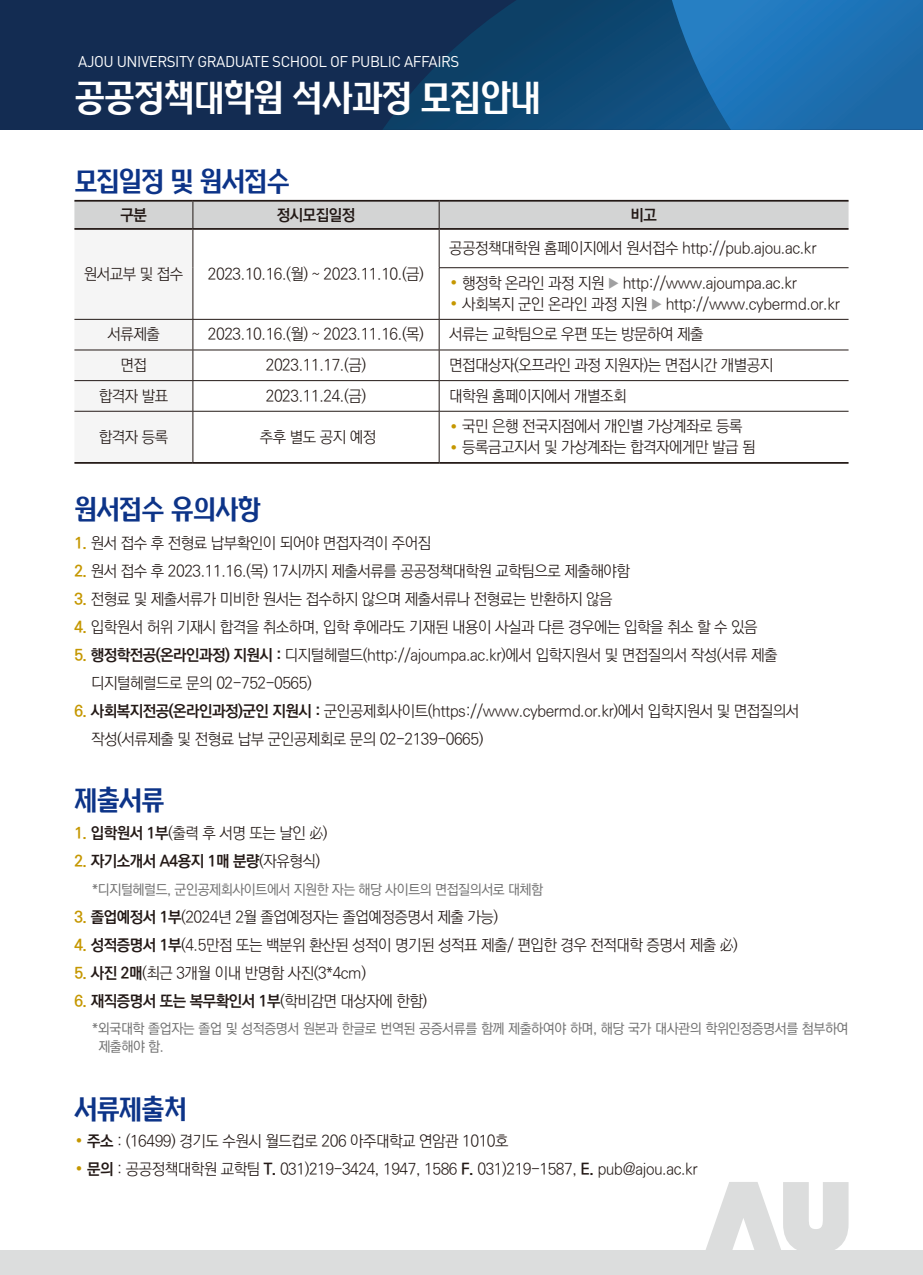
<style>
.page{position:relative;width:923px;height:1275px;background:#fff}
.page>*{position:absolute;margin:0;border:0;box-sizing:border-box;transform-origin:0 0}
.t1{font:35px "Mapo DPP";letter-spacing:-.03em;color:#fff}
.t2{font:26.25px "Mapo DPP";letter-spacing:-.03em;color:#0d3488}
.t3{font:300 15.75px/28px "Ko Pub World Dotum";letter-spacing:-.03em;color:#231916}
.t4{font:700 15.75px "Ko Pub World Dotum";letter-spacing:-.03em;color:#231916}
.t5{font:15.4px "DIN Pro";letter-spacing:-.03em;color:#fff}
.t6{font:500 14px/17.7px "Ko Pub World Dotum";letter-spacing:-.03em;color:#727272}
.s1{font-family:"Mapo DPP";font-weight:400;color:#c59700}
.s2{font-size:12.25px;color:#a0a0a1}
.s3{font-weight:700;color:#c59700}
.s4{font-weight:700}
.s5{color:#c59700}
.s6{font-weight:300}
</style>
<div class="page">
<div style="left:0;top:0;width:923px;height:130px;background:#132c52"></div>
<svg style="left:383px;top:0;width:288px;height:130px"></svg>
<svg style="left:671px;top:0;width:252px;height:130px;background:#1d6eaf"></svg>
<svg style="left:74px;top:202px;width:774px;height:260px"></svg>
<hr style="left:193px;top:230px;width:1px;height:38px;background:#231916">
<hr style="left:439px;top:230px;width:1px;height:37px;background:#231916">
<hr style="left:193px;top:268px;width:1px;height:51px;background:#231916">
<hr style="left:439px;top:267px;width:409px;height:1px;background:#231916">
<hr style="left:439px;top:268px;width:1px;height:51px;background:#231916">
<hr style="left:74px;top:319px;width:119px;height:1px;background:#231916">
<hr style="left:193px;top:319px;width:246px;height:1px;background:#231916">
<hr style="left:193px;top:320px;width:1px;height:30px;background:#231916">
<hr style="left:439px;top:319px;width:409px;height:1px;background:#231916">
<hr style="left:439px;top:320px;width:1px;height:30px;background:#231916">
<hr style="left:74px;top:350px;width:119px;height:1px;background:#231916">
<hr style="left:193px;top:350px;width:246px;height:1px;background:#231916">
<hr style="left:193px;top:350px;width:1px;height:30px;background:#231916">
<hr style="left:439px;top:350px;width:409px;height:1px;background:#231916">
<hr style="left:439px;top:350px;width:1px;height:30px;background:#231916">
<hr style="left:74px;top:380px;width:119px;height:1px;background:#231916">
<hr style="left:193px;top:380px;width:246px;height:1px;background:#231916">
<hr style="left:193px;top:381px;width:1px;height:30px;background:#231916">
<hr style="left:439px;top:380px;width:409px;height:1px;background:#231916">
<hr style="left:439px;top:381px;width:1px;height:30px;background:#231916">
<hr style="left:74px;top:411px;width:119px;height:1px;background:#231916">
<hr style="left:193px;top:411px;width:246px;height:1px;background:#231916">
<hr style="left:193px;top:412px;width:1px;height:50px;background:#231916">
<hr style="left:439px;top:411px;width:409px;height:1px;background:#231916">
<hr style="left:439px;top:412px;width:1px;height:50px;background:#231916">
<hr style="left:74px;top:200px;width:119px;height:2px;background:#231916">
<hr style="left:193px;top:200px;width:246px;height:2px;background:#231916">
<hr style="left:439px;top:200px;width:409px;height:2px;background:#231916">
<hr style="left:74px;top:228px;width:119px;height:2px;background:#231916">
<hr style="left:193px;top:228px;width:246px;height:2px;background:#231916">
<hr style="left:439px;top:228px;width:409px;height:2px;background:#231916">
<hr style="left:74px;top:462px;width:119px;height:2px;background:#231916">
<hr style="left:193px;top:462px;width:246px;height:2px;background:#231916">
<hr style="left:439px;top:462px;width:409px;height:2px;background:#231916">
<div style="left:0;top:1250px;width:923px;height:25px;background:#dcdddd"></div>
<svg style="left:706px;top:1182px;width:142px;height:68px"></svg>
<p class="t5" style="left:78px;top:51px;width:383px">AJOU UNIVERSITY GRADUATE SCHOOL OF PUBLIC AFFAIRS</p>
<h1 class="t1" style="left:74px;top:74px;width:468px">공공정책대학원 석사과정 모집안내</h1>
<p class="t2" style="left:74px;top:164px;width:217px">모집일정 및 원서접수</p>
<p class="t4" style="left:120px;top:203px;width:28px">구분</p>
<p class="t4" style="left:277px;top:203px;width:80px">정시모집일정</p>
<p class="t4" style="left:630px;top:203px;width:28px">비고</p>
<p class="t3" style="left:84px;top:260px;width:101px">원서교부 및 접수</p>
<p class="t3" style="left:208px;top:260px;width:218px">2023.10.16.(월) ~ 2023.11.10.(금)</p>
<p class="t3" style="left:449px;top:235px;width:369px">공공정책대학원 홈페이지에서 원서접수 http://pub.ajou.ac.kr</p>
<p class="t3" style="left:449px;top:269px;width:349px"><span class="s1">•</span> 행정학 온라인 과정 지원 <span class="s2">▶</span> http://www.ajoumpa.ac.kr</p>
<p class="t3" style="left:449px;top:290px;width:392px"><span class="s1">•</span> 사회복지 군인 온라인 과정 지원 <span class="s2">▶</span> http://www.cybermd.or.kr</p>
<p class="t3" style="left:107px;top:321px;width:54px">서류제출</p>
<p class="t3" style="left:208px;top:321px;width:218px">2023.10.16.(월) ~ 2023.11.16.(목)</p>
<p class="t3" style="left:449px;top:321px;width:256px">서류는 교학팀으로 우편 또는 방문하여 제출</p>
<p class="t3" style="left:120px;top:352px;width:28px">면접</p>
<p class="t3" style="left:266px;top:352px;width:102px">2023.11.17.(금)</p>
<p class="t3" style="left:449px;top:352px;width:326px">면접대상자(오프라인 과정 지원자)는 면접시간 개별공지</p>
<p class="t3" style="left:99px;top:382px;width:71px">합격자 발표</p>
<p class="t3" style="left:266px;top:382px;width:102px">2023.11.24.(금)</p>
<p class="t3" style="left:449px;top:382px;width:179px">대학원 홈페이지에서 개별조회</p>
<p class="t3" style="left:99px;top:423px;width:71px">합격자 등록</p>
<p class="t3" style="left:260px;top:423px;width:118px">추후 별도 공지 예정</p>
<p class="t3" style="left:449px;top:413px;width:295px"><span class="s1">•</span> 국민 은행 전국지점에서 개인별 가상계좌로 등록</p>
<p class="t3" style="left:449px;top:434px;width:308px"><span class="s1">•</span> 등록금고지서 및 가상계좌는 합격자에게만 발급 됨</p>
<p class="t2" style="left:74px;top:492px;width:188px">원서접수 유의사항</p>
<p class="t3" style="left:74px;top:529px;width:358px"><span class="s3">1.</span> 원서 접수 후 전형료 납부확인이 되어야 면접자격이 주어짐</p>
<p class="t3" style="left:74px;top:557px;width:557px"><span class="s3">2.</span> 원서 접수 후 2023.11.16.(목) 17시까지 제출서류를 공공정책대학원 교학팀으로 제출해야함</p>
<p class="t3" style="left:74px;top:585px;width:539px"><span class="s3">3.</span> 전형료 및 제출서류가 미비한 원서는 접수하지 않으며 제출서류나 전형료는 반환하지 않음</p>
<p class="t3" style="left:74px;top:613px;width:685px"><span class="s3">4.</span> 입학원서 허위 기재시 합격을 취소하며, 입학 후에라도 기재된 내용이 사실과 다른 경우에는 입학을 취소 할 수 있음</p>
<p class="t3" style="left:91px;top:641px;width:687px;text-indent:-17px"><span class="s3">5.</span> <span class="s4">행정학전공(온라인과정) 지원시 :</span> 디지털헤럴드(http://ajoumpa.ac.kr)에서 입학지원서 및 면접질의서 작성(서류 제출 디지털헤럴드로 문의 02-752-0565)</p>
<p class="t3" style="left:91px;top:697px;width:709px;text-indent:-17px"><span class="s3">6.</span> <span class="s4">사회복지전공(온라인과정)군인 지원시 :</span> 군인공제회사이트(https://www.cybermd.or.kr)에서 입학지원서 및 면접질의서 작성(서류제출 및 전형료 납부 군인공제회로 문의 02-2139-0665)</p>
<p class="t2" style="left:74px;top:783px;width:92px">제출서류</p>
<p class="t3" style="left:74px;top:820px;width:255px"><span class="s3">1.</span> <span class="s4">입학원서 1부</span>(출력 후 서명 또는 날인 必)</p>
<p class="t4" style="left:74px;top:850px;width:247px"><span class="s5">2.</span> 자기소개서 A4용지 1매 분량<span class="s6">(자유형식)</span></p>
<p class="t6" style="left:92px;top:881px;width:452px">*디지털헤럴드, 군인공제회사이트에서 지원한 자는 해당 사이트의 면접질의서로 대체함</p>
<p class="t3" style="left:74px;top:904px;width:425px"><span class="s3">3.</span> <span class="s4">졸업예정서 1부</span>(2024년 2월 졸업예정자는 졸업예정증명서 제출 가능)</p>
<p class="t3" style="left:74px;top:932px;width:665px"><span class="s3">4.</span> <span class="s4">성적증명서 1부</span>(4.5만점 또는 백분위 환산된 성적이 명기된 성적표 제출/ 편입한 경우 전적대학 증명서 제출 必)</p>
<p class="t3" style="left:74px;top:960px;width:293px"><span class="s3">5.</span> <span class="s4">사진 2매</span>(최근 3개월 이내 반명함 사진(3*4cm)</p>
<p class="t4" style="left:74px;top:990px;width:354px"><span class="s5">6.</span> 재직증명서 또는 복무확인서 1부<span class="s6">(학비감면 대상자에 한함)</span></p>
<p class="t6" style="left:98px;top:1020px;width:751px;text-indent:-6px">*외국대학 졸업자는 졸업 및 성적증명서 원본과 한글로 번역된 공증서류를 함께 제출하여야 하며, 해당 국가 대사관의 학위인정증명서를 첨부하여 제출해야 함.</p>
<p class="t2" style="left:74px;top:1092px;width:114px">서류제출처</p>
<p class="t3" style="left:74px;top:1127px;width:436px"><span class="s1">•</span> <span class="s4">주소</span> : (16499) 경기도 수원시 월드컵로 206 아주대학교 연암관 1010호</p>
<p class="t3" style="left:74px;top:1155px;width:625px"><span class="s1">•</span> <span class="s4">문의</span> : 공공정책대학원 교학팀 <span class="s4">T.</span> 031)219-3424, 1947, 1586 <span class="s4">F.</span> 031)219-1587, <span class="s4">E.</span> pub@ajou.ac.kr</p>
</div>
